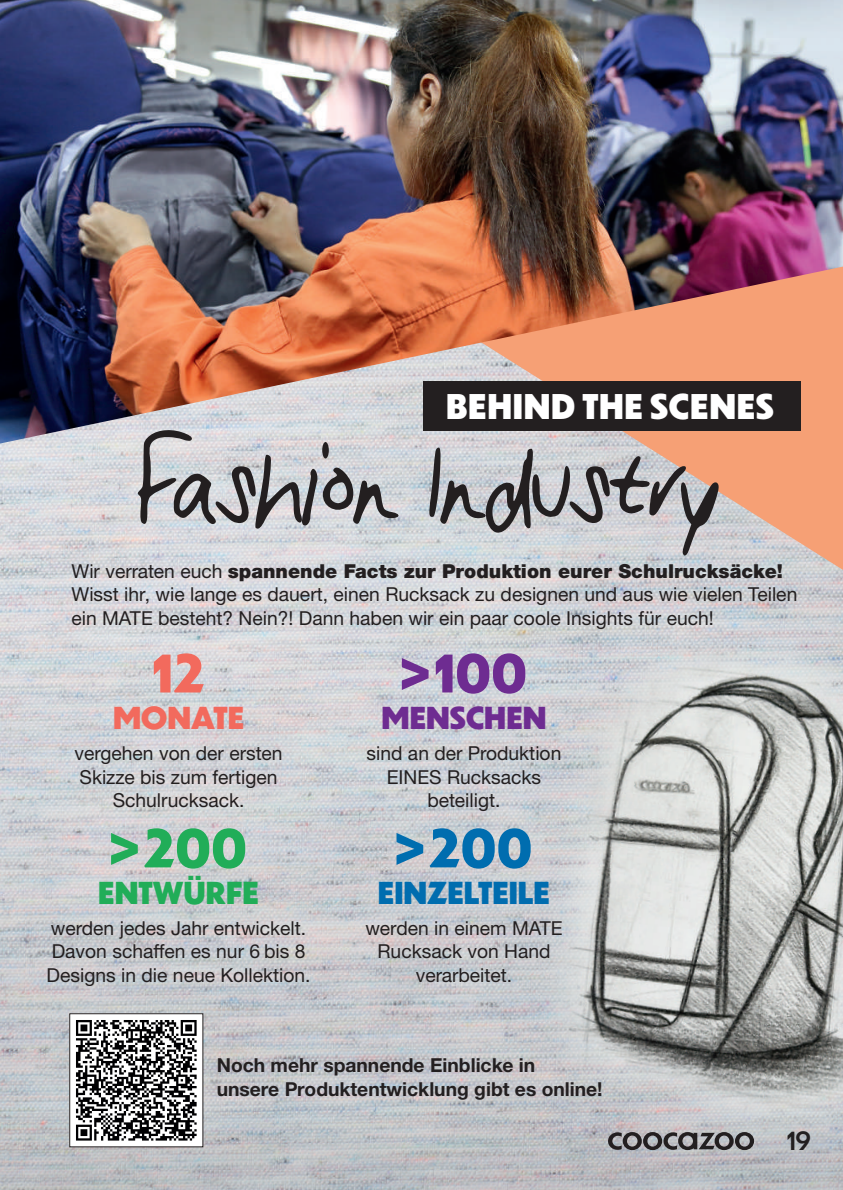
<style>
.page{position:relative;width:843px;height:1190px;background:#fff}
.page>*{position:absolute;margin:0;border:0;box-sizing:border-box;transform-origin:0 0}
.t1{font:222.25px "My handwriting";letter-spacing:-.02em;color:#231f20}
.t2{font:800 50.75px "Dunbar Tall";color:#6e2c91}
.t3{font:800 50.75px "Dunbar Tall";color:#21ad58}
.t4{font:800 50.75px "Dunbar Tall";color:#006daf}
.t5{font:800 50.75px "Dunbar Tall";color:#f26a5d}
.t6{font:800 33.43px "Dunbar Tall";letter-spacing:.02em;color:#fff}
.t7{font:800 29.75px "Dunbar Tall";color:#006daf}
.t8{font:800 29.75px "Dunbar Tall";color:#6e2c91}
.t9{font:800 29.75px "Dunbar Tall";color:#21ad58}
.t10{font:800 29.75px "Dunbar Tall";color:#f26a5d}
.t11{font:500 24.5px "Dunbar Tall";color:#231f20}
.t12{font:19.25px/23.6px "Helvetica Neue LTW1 G";color:#231f20;text-align:center}
.t13{font:700 19.25px/23.6px "Helvetica Neue LTW1 G";color:#231f20}
.s1{font-weight:900}
</style>
<div class="page">
<img style="left:0;top:444px;width:842px;height:746px">
<svg style="left:433px;top:444px;width:409px;height:142px;background:#d7c6c1"></svg>
<img style="left:0;top:0;width:842px;height:444px">
<img style="left:500px;top:627px;width:342px;height:530px">
<div style="left:322px;top:442px;width:7px;height:16px;background:#231f20;border-radius:50%"></div>
<div style="left:423px;top:381px;width:377px;height:50px;background:#231f20"></div>
<div style="left:70px;top:1013px;width:133px;height:134px;background:#fff"></div>
<svg style="left:76px;top:1020px;width:120px;height:120px"></svg>
<div style="left:69px;top:1013px;width:134px;height:134px;border:1px solid #231f20"></div>
<svg style="left:608px;top:1132px;width:146px;height:18px;background:#717073"></svg>
<h3 class="t6" style="left:446px;top:381px;width:329px">BEHIND THE SCENES</h3>
<h1 class="t1" style="left:135px;top:366px;width:586px">Fashion Industry</h1>
<p class="t12" style="left:71px;top:559px;width:727px;text-align:left">Wir verraten euch <span class="s1">spannende Facts zur Produktion eurer Schulrucksäcke!<br></span>Wisst ihr, wie lange es dauert, einen Rucksack zu designen und aus wie vielen Teilen ein MATE besteht? Nein?! Dann haben wir ein paar coole Insights für euch!</p>
<h2 class="t5" style="left:152px;top:636px;width:54px">12</h2>
<h3 class="t10" style="left:113px;top:696px;width:133px">MONATE</h3>
<p class="t12" style="left:74px;top:741px;width:209px">vergehen von der ersten<br>Skizze bis zum fertigen<br>Schulrucksack.</p>
<h2 class="t3" style="left:110px;top:811px;width:138px">&gt;200</h2>
<h3 class="t9" style="left:98px;top:871px;width:162px">ENTWÜRFE</h3>
<p class="t12" style="left:47px;top:916px;width:265px;text-align:left">werden jedes Jahr entwickelt.<br>Davon schaffen es nur 6 bis 8<br>Designs in die neue Kollektion.</p>
<h2 class="t2" style="left:401px;top:636px;width:128px">&gt;100</h2>
<h3 class="t8" style="left:381px;top:696px;width:166px">MENSCHEN</h3>
<p class="t12" style="left:366px;top:741px;width:196px">sind an der Produktion<br>EINES Rucksacks beteiligt.</p>
<h2 class="t4" style="left:395px;top:811px;width:138px">&gt;200</h2>
<h3 class="t7" style="left:378px;top:871px;width:174px">EINZELTEILE</h3>
<p class="t12" style="left:365px;top:916px;width:199px">werden in einem MATE<br>Rucksack von Hand verarbeitet.</p>
<p class="t13" style="left:217px;top:1053px;width:387px">Noch mehr spannende Einblicke in unsere Produktentwicklung gibt es online!</p>
<p class="t11" style="left:786px;top:1123px;width:25px">19</p>
</div>
